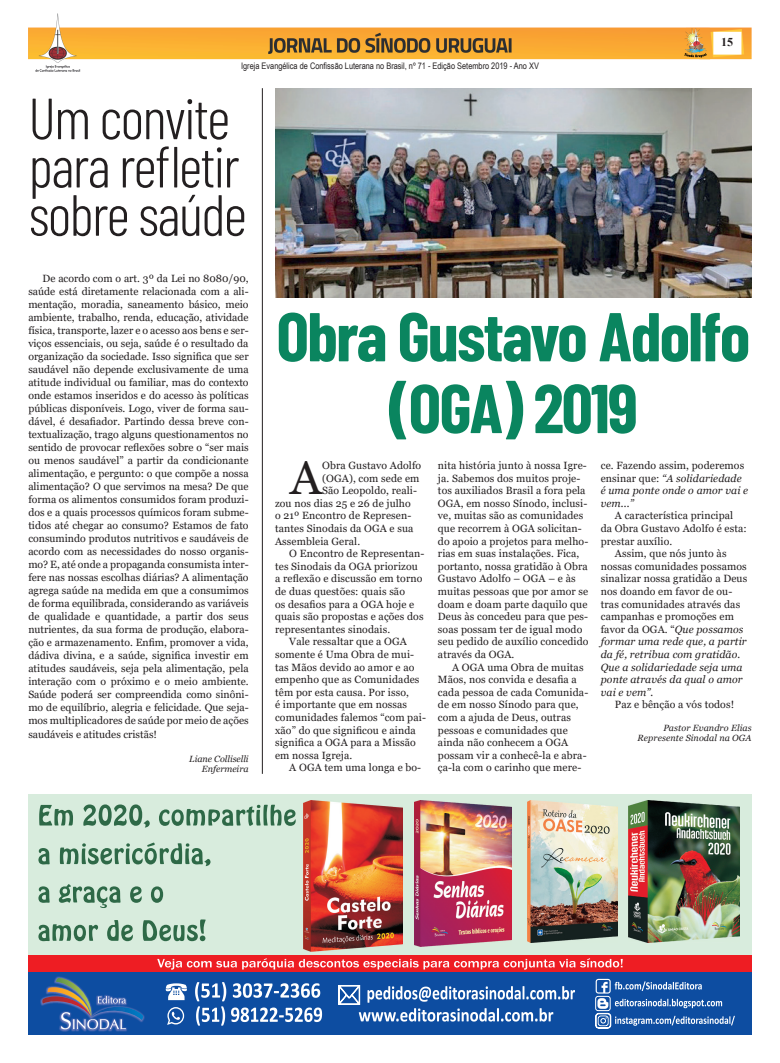
<style>
.page{position:relative;width:780px;height:1063px;background:#fff}
.page>*{position:absolute;margin:0;border:0;box-sizing:border-box;transform-origin:0 0}
.t1{font:700 68.9px/71.8px "Barlow Condensed";letter-spacing:-.025em;color:#0a855f;text-align:center}
.t2{font:300 57.9px/48.3px "Barlow Condensed";letter-spacing:-.03em;color:#231f20}
.t3{font:46.9px "Georgia";color:#231f20}
.t4{font:700 12px "Times New Roman";color:#231f20}
.t5{font:10.5px/13px "Georgia";letter-spacing:.01em;color:#231f20}
.t6{font:italic 10.5px/12.6px "Georgia";letter-spacing:.01em;color:#231f20}
.t7{font:9px "Arial Narrow";color:#231f20}
.t8{font:italic 9px/10px "Georgia";letter-spacing:.01em;color:#231f20;text-align:right}
.s1{font-style:normal}
.s2{font-style:italic}
</style>
<div class="page">
<img style="left:28px;top:13px;width:723px;height:59px">
<img style="left:275px;top:88px;width:476px;height:210px">
<div style="left:28px;top:794px;width:723px;height:241px;background:#d8ecdd"></div>
<svg style="left:39px;top:805px;width:34px;height:21px"></svg>
<svg style="left:159px;top:805px;width:137px;height:21px"></svg>
<svg style="left:38px;top:848px;width:12px;height:16px"></svg>
<svg style="left:60px;top:843px;width:150px;height:23px"></svg>
<svg style="left:38px;top:886px;width:12px;height:17px"></svg>
<svg style="left:59px;top:884px;width:61px;height:24px"></svg>
<svg style="left:130px;top:886px;width:12px;height:17px"></svg>
<svg style="left:151px;top:886px;width:12px;height:17px"></svg>
<svg style="left:38px;top:924px;width:60px;height:17px"></svg>
<svg style="left:107px;top:920px;width:26px;height:21px"></svg>
<svg style="left:143px;top:919px;width:63px;height:22px"></svg>
<svg style="left:83px;top:804px;width:67px;height:24px"></svg>
<img style="left:303px;top:800px;width:99px;height:152px">
<img style="left:415px;top:800px;width:96px;height:147px">
<img style="left:528px;top:800px;width:89px;height:143px">
<img style="left:628px;top:800px;width:111px;height:143px">
<div style="left:28px;top:955px;width:723px;height:17px;background:#ee1d23"></div>
<svg style="left:157px;top:958px;width:465px;height:12px"></svg>
<div style="left:28px;top:972px;width:723px;height:63px;background:#0d4da1"></div>
<svg style="left:339px;top:985px;width:236px;height:37px"></svg>
<svg style="left:167px;top:1007px;width:17px;height:18px"></svg>
<svg style="left:195px;top:982px;width:127px;height:44px"></svg>
<svg style="left:166px;top:983px;width:21px;height:17px"></svg>
<img style="left:40px;top:976px;width:105px;height:55px">
<svg style="left:42px;top:978px;width:102px;height:51px"></svg>
<svg style="left:595px;top:979px;width:139px;height:50px"></svg>
<hr style="left:262px;top:88px;width:1px;height:686px;background:#231f20">
<p class="t7" style="left:241px;top:59px;width:299px">Igreja Evangélica de Confissão Luterana no Brasil, nº 71 - Edição Setembro 2019 - Ano XV</p>
<p class="t4" style="left:721px;top:34px;width:13px">15</p>
<h2 class="t2" style="left:28px;top:93px;width:220px">Um convite para refletir sobre saúde</h2>
<p class="t5" style="left:28px;top:272px;width:222px;text-align:justify;text-indent:14px">De acordo com o art. 3º da Lei no 8080/90, saúde está diretamente relacionada com a ali&shy;mentação, moradia, saneamento básico, meio ambiente, trabalho, renda, educação, atividade física, transporte, lazer e o acesso aos bens e ser&shy;viços essenciais, ou seja, saúde é o resultado da organização da sociedade. Isso significa que ser saudável não depende exclusivamente de uma atitude individual ou familiar, mas do contexto onde estamos inseridos e do acesso às políticas públicas disponíveis. Logo, viver de forma sau&shy;dável, é desafiador. Partindo dessa breve con&shy;textualização, trago alguns questionamentos no sentido de provocar reflexões sobre o “ser mais ou menos saudável” a partir da condicionante alimentação, e pergunto: o que compõe a nossa alimentação? O que servimos na mesa? De que forma os alimentos consumidos foram produzi&shy;dos e a quais processos químicos foram subme&shy;tidos até chegar ao consumo? Estamos de fato consumindo produtos nutritivos e saudáveis de acordo com as necessidades do nosso organis&shy;mo? E, até onde a propaganda consumista inter&shy;fere nas nossas escolhas diárias? A alimentação agrega saúde na medida em que a consumimos de forma equilibrada, considerando as variáveis de qualidade e quantidade, a partir dos seus nutrientes, da sua forma de produção, elabora&shy;ção e armazenamento. Enfim, promover a vida, dádiva divina, e a saúde, significa investir em atitudes saudáveis, seja pela alimentação, pela interação com o próximo e o meio ambiente.<br>Saúde poderá ser compreendida como sinôni&shy;mo de equilíbrio, alegria e felicidade. Que seja&shy;mos multiplicadores de saúde por meio de ações</p>
<p class="t5" style="left:28px;top:728px;width:130px">saudáveis e atitudes cristãs!</p>
<p class="t8" style="left:189px;top:754px;width:61px">Liane Colliselli<br>Enfermeira</p>
<h1 class="t1" style="left:276px;top:299px;width:475px">Obra Gustavo Adolfo (OGA) 2019</h1>
<h3 class="t3" style="left:290px;top:450px;width:33px">A</h3>
<p class="t5" style="left:322px;top:459px;width:101px">Obra Gustavo Adolfo</p>
<p class="t6" style="left:600px;top:459px;width:149px"><span class="s1">ce. Fazendo assim, poderemos ensinar que:</span> “A solidariedade é uma ponte onde o amor vai e vem...”</p>
<p class="t5" style="left:615px;top:510px;width:120px">A característica principal</p>
<p class="t5" style="left:600px;top:522px;width:147px">da Obra Gustavo Adolfo é esta:</p>
<p class="t5" style="left:600px;top:535px;width:73px">prestar auxílio.</p>
<p class="t5" style="left:615px;top:547px;width:113px">Assim, que nós junto às</p>
<p class="t5" style="left:600px;top:560px;width:147px">nossas comunidades possamos</p>
<p class="t5" style="left:600px;top:573px;width:148px">sinalizar nossa gratidão a Deus</p>
<p class="t5" style="left:600px;top:585px;width:133px">nos doando em favor de ou-</p>
<p class="t5" style="left:600px;top:598px;width:141px">tras comunidades através das</p>
<p class="t5" style="left:600px;top:610px;width:135px">campanhas e promoções em</p>
<p class="t5" style="left:600px;top:623px;width:144px">favor da OGA. “<span class="s2">Que possamos</span></p>
<p class="t6" style="left:600px;top:636px;width:147px">formar uma rede que, a partir</p>
<p class="t6" style="left:600px;top:648px;width:141px">da fé, retribua com gratidão.</p>
<p class="t6" style="left:600px;top:661px;width:143px">Que a solidariedade seja uma</p>
<p class="t6" style="left:600px;top:673px;width:143px">ponte através da qual o amor</p>
<p class="t6" style="left:600px;top:686px;width:54px">vai e vem”.</p>
<p class="t5" style="left:615px;top:699px;width:121px">Paz e bênção a vós todos!</p>
<p class="t8" style="left:637px;top:723px;width:116px">Pastor Evandro Elias<br>Represente Sinodal na OGA</p>
<p class="t5" style="left:438px;top:459px;width:152px;line-height:12.6px">nita história junto à nossa Igre&shy;ja. Sabemos dos muitos proje&shy;tos auxiliados Brasil a fora pela<br>OGA, em nosso Sínodo, inclusi&shy;ve, muitas são as comunidades que recorrem à OGA solicitan&shy;do apoio a projetos para melho&shy;rias em suas instalações. Fica, portanto, nossa gratidão à Obra<br>Gustavo Adolfo – OGA – e às muitas pessoas que por amor se doam e doam parte daquilo que<br>Deus às concedeu para que pes&shy;soas possam ter de igual modo seu pedido de auxílio concedido através da OGA.</p>
<p class="t5" style="left:438px;top:661px;width:152px;line-height:12.6px;text-indent:14px">A OGA uma Obra de muitas<br>Mãos, nos convida e desafia a cada pessoa de cada Comunida&shy;de em nosso Sínodo para que, com a ajuda de Deus, outras pessoas e comunidades que ainda não conhecem a OGA possam vir a conhecê-la e abra&shy;ça-la com o carinho que mere-</p>
<p class="t5" style="left:322px;top:472px;width:99px">(OGA), com sede em</p>
<p class="t5" style="left:322px;top:484px;width:96px">São Leopoldo, reali-</p>
<p class="t5" style="left:275px;top:497px;width:137px">zou nos dias 25 e 26 de julho</p>
<p class="t5" style="left:275px;top:510px;width:138px">o 21º Encontro de Represen-</p>
<p class="t5" style="left:275px;top:522px;width:140px">tantes Sinodais da OGA e sua</p>
<p class="t5" style="left:275px;top:535px;width:87px">Assembleia Geral.</p>
<p class="t5" style="left:289px;top:547px;width:137px">O Encontro de Representan-</p>
<p class="t5" style="left:275px;top:560px;width:144px">tes Sinodais da OGA priorizou</p>
<p class="t5" style="left:275px;top:573px;width:149px">a reflexão e discussão em torno</p>
<p class="t5" style="left:275px;top:585px;width:131px">de duas questões: quais são</p>
<p class="t5" style="left:275px;top:598px;width:141px">os desafios para a OGA hoje e</p>
<p class="t5" style="left:275px;top:610px;width:150px">quais são propostas e ações dos</p>
<p class="t5" style="left:275px;top:623px;width:117px">representantes sinodais.</p>
<p class="t5" style="left:289px;top:636px;width:119px">Vale ressaltar que a OGA</p>
<p class="t5" style="left:275px;top:648px;width:140px">somente é Uma Obra de mui-</p>
<p class="t5" style="left:275px;top:661px;width:141px">tas Mãos devido ao amor e ao</p>
<p class="t5" style="left:275px;top:673px;width:146px">empenho que as Comunidades</p>
<p class="t5" style="left:275px;top:686px;width:135px">têm por esta causa. Por isso,</p>
<p class="t5" style="left:275px;top:699px;width:133px">é importante que em nossas</p>
<p class="t5" style="left:275px;top:711px;width:152px">comunidades falemos “com pai-</p>
<p class="t5" style="left:275px;top:724px;width:142px">xão” do que significou e ainda</p>
<p class="t5" style="left:275px;top:736px;width:142px">significa a OGA para a Missão</p>
<p class="t5" style="left:275px;top:749px;width:79px">em nossa Igreja.</p>
<p class="t5" style="left:289px;top:762px;width:133px">A OGA tem uma longa e bo-</p>
</div>
